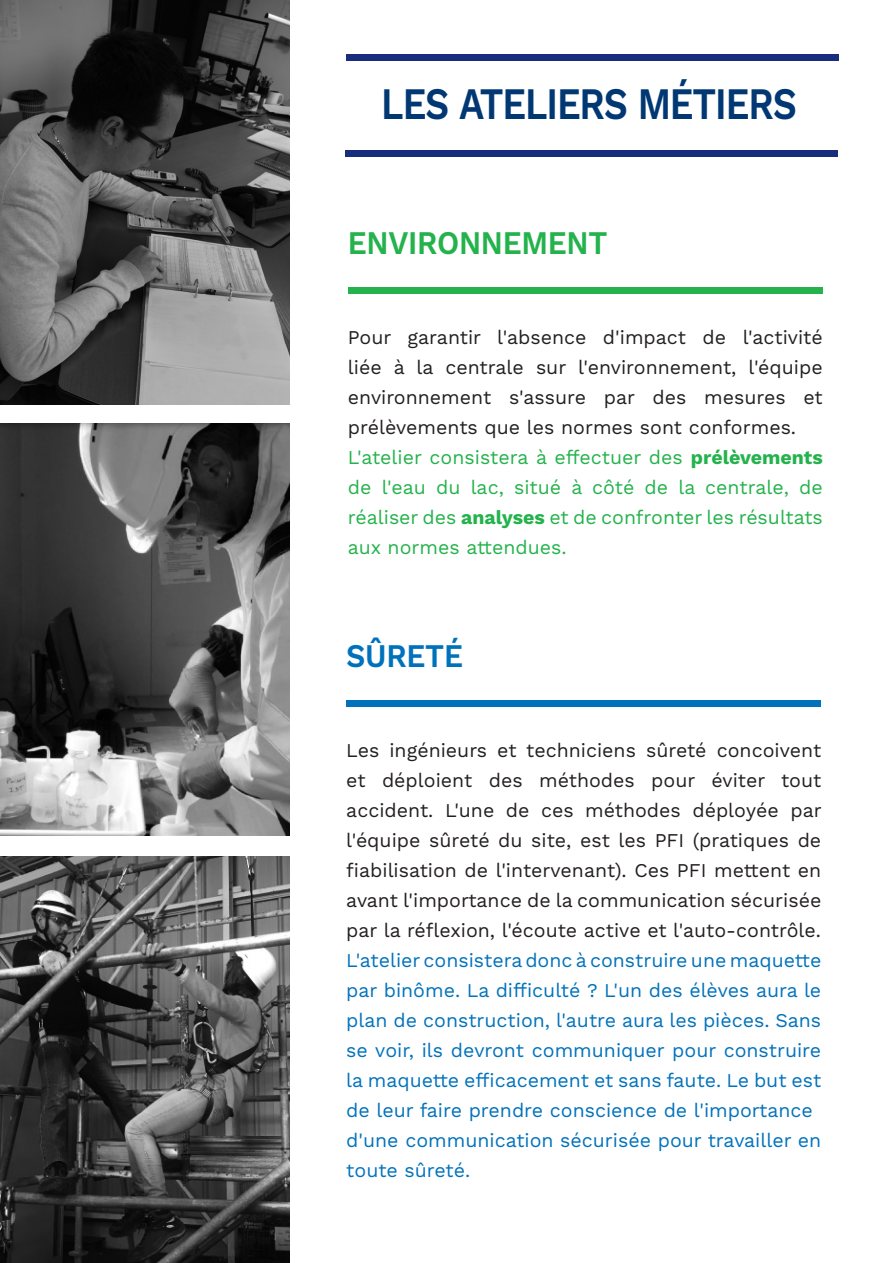
<style>
.page{position:relative;width:893px;height:1263px;background:#fff}
.page>*{position:absolute;margin:0;border:0;box-sizing:border-box;transform-origin:0 0}
.t1{font:600 45px "Work Sans";letter-spacing:-.03em;color:#013874;scale:.83 1}
.t2{font:600 33px "Work Sans";letter-spacing:-.01em;color:#23b24b;scale:.91 1}
.t3{font:600 33px "Work Sans";letter-spacing:-.01em;color:#0072bc;scale:.91 1}
.t4{font:19.5px/30px "Work Sans";color:#231f20;text-align:justify}
.t5{font:19.5px/30px "Work Sans";color:#0072bc;text-align:justify}
.t6{font:19.5px/30px "Work Sans";color:#23b24b;text-align:justify}
.s1{font-weight:700}
</style>
<div class="page">
<img style="left:0;top:424px;width:289px;height:412px">
<img style="left:0;top:856px;width:289px;height:407px">
<div style="left:346px;top:700px;width:475px;height:7px;background:#0072bc"></div>
<div style="left:348px;top:287px;width:475px;height:6px;background:#23b24b"></div>
<img style="left:0;top:0;width:289px;height:405px">
<div style="left:345px;top:150px;width:492px;height:7px;background:#182d7c"></div>
<div style="left:346px;top:54px;width:493px;height:7px;background:#182d7c"></div>
<p class="t1" style="left:381px;top:78px;width:502px">LES ATELIERS MÉTIERS</p>
<p class="t2" style="left:348px;top:223px;width:287px">ENVIRONNEMENT</p>
<p class="t4" style="left:348px;top:323px;width:476px">Pour garantir l'absence d'impact de l'activité liée à la centrale sur l'environnement, l'équipe environnement s'assure par des mesures et prélèvements que les normes sont conformes.</p>
<p class="t6" style="left:348px;top:443px;width:476px">L'atelier consistera à effectuer des <span class="s1">prélèvements </span>de l'eau du lac, situé à côté de la centrale, de réaliser des <span class="s1">analyses</span> et de confronter les résultats aux normes attendues.</p>
<p class="t3" style="left:346px;top:637px;width:130px">SÛRETÉ</p>
<p class="t4" style="left:346px;top:736px;width:477px">Les ingénieurs et techniciens sûreté concoivent et déploient des méthodes pour éviter tout accident. L'une de ces méthodes déployée par l'équipe sûreté du site, est les PFI (pratiques de fiabilisation de l'intervenant). Ces PFI mettent en avant l'importance de la communication sécurisée par la réflexion, l'écoute active et l'auto-contrôle.</p>
<p class="t5" style="left:346px;top:946px;width:476px">L'atelier consistera donc à construire une maquette par binôme. La difficulté ? L'un des élèves aura le plan de construction, l'autre aura les pièces. Sans se voir, ils devront communiquer pour construire la maquette efficacement et sans faute. Le but est de leur faire prendre conscience de l'importance</p>
<p class="t5" style="left:346px;top:1126px;width:476px">d'une communication sécurisée pour travailler en toute sûreté.</p>
</div>
